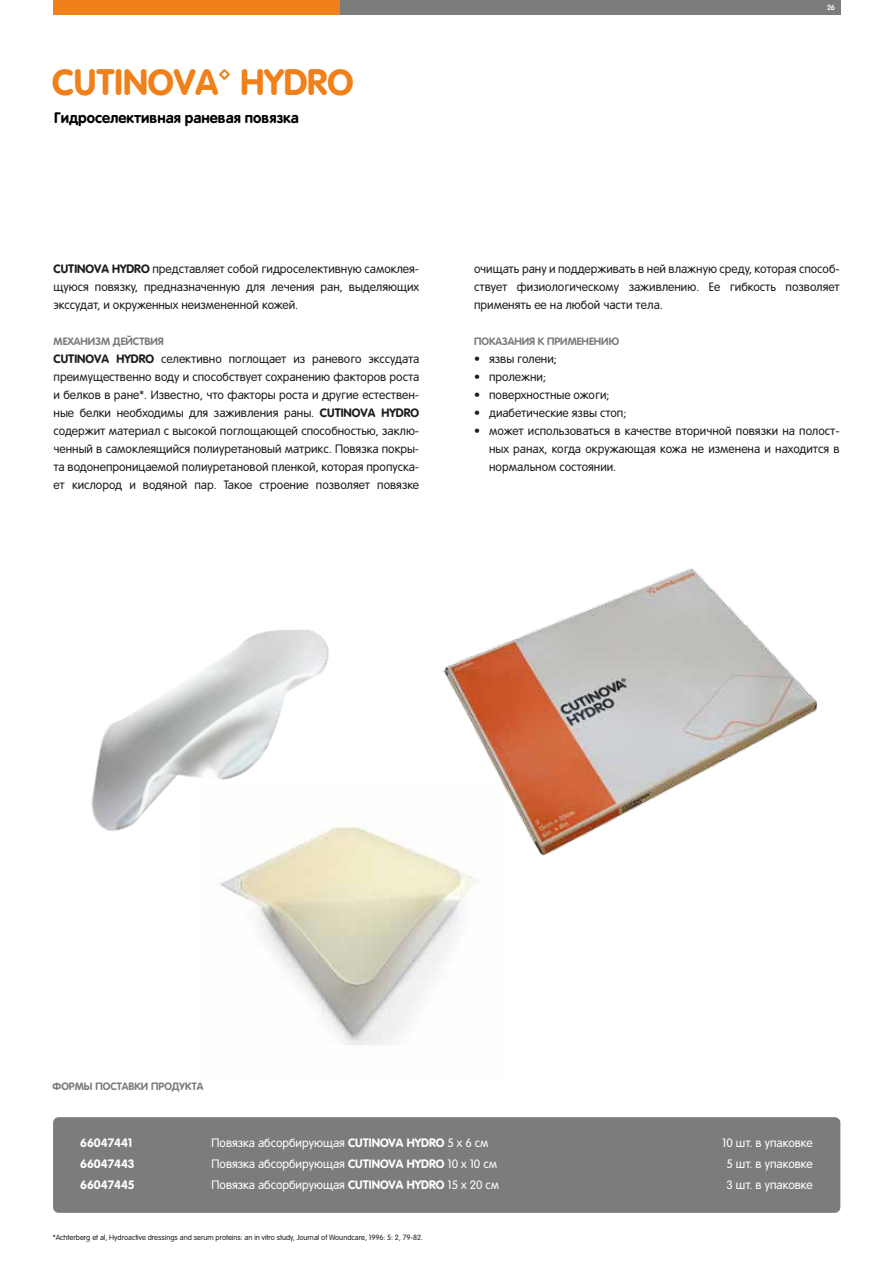
<style>
.page{position:relative;width:893px;height:1263px;background:#fff}
.page>*{position:absolute;margin:0;border:0;box-sizing:border-box;transform-origin:0 0}
.t1{font:36px "Smith&Nephew Product";color:#f08019}
.t2{font:700 15px "Rotonda C";color:#000101}
.t3{font:12px/18px "Rotonda C";color:#1d1d1b;text-align:justify}
.t4{font:12px/21px "Rotonda C";color:#fff;text-align:center}
.t5{font:700 12px/21px "Rotonda C";color:#fff}
.t6{font:700 10.5px "Rotonda C";color:#7c7c7b}
.t7{font:7.5px "Rotonda C";color:#1d1d1b}
.t8{font:700 7.5px "Smith&Nephew";color:#fff}
.s1{font-family:"Smith&Nephew Product"}
</style>
<div class="page">
<img style="left:219px;top:826px;width:258px;height:219px">
<div style="left:53px;top:1117px;width:787px;height:96px;background:#7c7c7b;border-radius:6px"></div>
<img style="left:91px;top:629px;width:238px;height:203px">
<div style="left:53px;top:0;width:287px;height:15px;background:#f08019"></div>
<div style="left:340px;top:0;width:500px;height:15px;background:#7c7c7b"></div>
<img style="left:433px;top:567px;width:384px;height:302px">
<h1 class="t1" style="left:52px;top:61px;width:303px">CUTINOVA™ HYDRO</h1>
<p class="t2" style="left:54px;top:109px;width:246px">Гидроселективная раневая повязка</p>
<p class="t3" style="left:54px;top:260px;width:367px"><span class="s1">CUTINOVA HYDRO</span> представляет собой гидроселективную самоклея&shy;щуюся повязку, предназначенную для лечения ран, выделяющих экссудат, и окруженных неизмененной кожей.</p>
<p class="t6" style="left:54px;top:335px;width:112px">МЕХАНИЗМ ДЕЙСТВИЯ</p>
<p class="t3" style="left:54px;top:350px;width:367px"><span class="s1">CUTINOVA HYDRO</span> селективно поглощает из раневого экссудата преимущественно воду и способствует сохранению факторов роста и белков в ране*. Известно, что факторы роста и другие естествен&shy;ные белки необходимы для заживления раны. <span class="s1">CUTINOVA HYDRO </span>содержит материал с высокой поглощающей способностью, заклю&shy;ченный в самоклеящийся полиуретановый матрикс. Повязка покры&shy;та водонепроницаемой полиуретановой пленкой, которая пропуска&shy;ет кислород и водяной пар. Такое строение позволяет повязке</p>
<p class="t8" style="left:827px;top:3px;width:10px">26</p>
<p class="t3" style="left:474px;top:259px;width:367px">очищать рану и поддерживать в ней влажную среду, которая способ&shy;ствует физиологическому заживлению. Ее гибкость позволяет применять ее на любой части тела.</p>
<p class="t6" style="left:474px;top:335px;width:147px">ПОКАЗАНИЯ К ПРИМЕНЕНИЮ</p>
<p class="t3" style="left:474px;top:349px;width:84px">• язвы голени;</p>
<p class="t3" style="left:474px;top:367px;width:73px">• пролежни;</p>
<p class="t3" style="left:474px;top:385px;width:137px">• поверхностные ожоги;</p>
<p class="t3" style="left:474px;top:403px;width:154px">• диабетические язвы стоп;</p>
<p class="t3" style="left:489px;top:421px;width:352px;text-indent:-15px">• может использоваться в качестве вторичной повязки на полост&shy;ных ранах, когда окружающая кожа не изменена и находится в нормальном состоянии.</p>
<p class="t6" style="left:53px;top:1080px;width:152px">ФОРМЫ ПОСТАВКИ ПРОДУКТА</p>
<p class="t5" style="left:80px;top:1132px;width:56px">66047441<br>66047443<br>66047445</p>
<p class="t4" style="left:722px;top:1132px;width:92px">10 шт. в упаковке<br>5 шт. в упаковке<br>3 шт. в упаковке</p>
<p class="t4" style="left:212px;top:1133px;width:289px;text-align:left">Повязка абсорбирующая <span class="s1">CUTINOVA HYDRO</span> 5 x 6 см<br>Повязка абсорбирующая <span class="s1">CUTINOVA HYDRO</span> 10 х 10 см<br>Повязка абсорбирующая <span class="s1">CUTINOVA HYDRO</span> 15 х 20 см</p>
<p class="t7" style="left:53px;top:1233px;width:372px">*Achterberg et al, Hydroactive dressings and serum proteins: an in vitro study, Journal of Woundcare, 1996: 5: 2, 79-82.</p>
</div>
